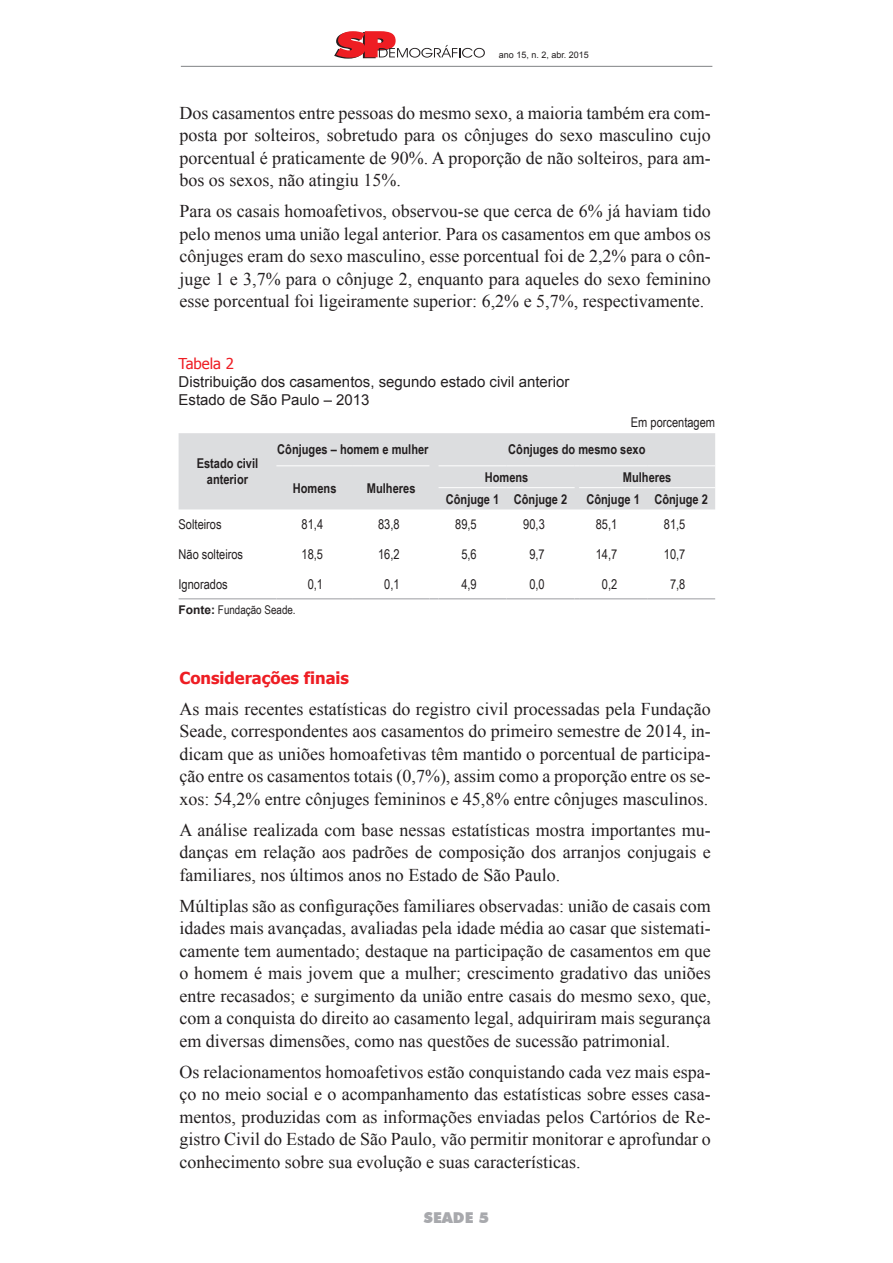
<style>
.page{position:relative;width:893px;height:1263px;background:#fff}
.page>*{position:absolute;margin:0;border:0;box-sizing:border-box;transform-origin:0 0}
.t1{font:18px/22.5px "Times New Roman";color:#231f20;text-align:justify}
.t2{font:700 16.5px "Tahoma";color:#ee1d23}
.t3{font:15px/18px "Arial";color:#231f20}
.t4{font:15px "Tahoma";color:#ee1d23}
.t5{font:900 15px "Futura BT";color:#a8a9ad}
.t6{font:700 13.5px/16.2px "Arial Narrow";color:#231f20;text-align:center}
.t7{font:13.5px "Arial Narrow";color:#231f20}
.t8{font:12px "Arial Narrow";color:#231f20}
.t9{font:9px "Arial";color:#231f20}
.s1{font-family:"Arial";font-weight:700}
</style>
<div class="page">
<svg style="left:334px;top:31px;width:151px;height:28px"></svg>
<hr style="left:181px;top:66px;width:531px;height:1px;background:#808285">
<div style="left:179px;top:433px;width:536px;height:76px;background:#dcdddf"></div>
<hr style="left:579px;top:465px;width:68px;height:1px;background:#fff">
<hr style="left:647px;top:465px;width:68px;height:1px;background:#fff">
<hr style="left:439px;top:487px;width:68px;height:1px;background:#fff">
<hr style="left:507px;top:487px;width:68px;height:1px;background:#fff">
<hr style="left:579px;top:487px;width:68px;height:1px;background:#fff">
<hr style="left:647px;top:487px;width:68px;height:1px;background:#fff">
<hr style="left:179px;top:598px;width:97px;height:1px;background:#bcbdc0">
<hr style="left:276px;top:598px;width:77px;height:1px;background:#bcbdc0">
<hr style="left:353px;top:598px;width:76px;height:1px;background:#bcbdc0">
<hr style="left:439px;top:598px;width:68px;height:1px;background:#bcbdc0">
<hr style="left:507px;top:598px;width:68px;height:1px;background:#bcbdc0">
<hr style="left:579px;top:598px;width:68px;height:1px;background:#bcbdc0">
<hr style="left:647px;top:598px;width:68px;height:1px;background:#bcbdc0">
<p class="t9" style="left:499px;top:49px;width:92px">ano 15, n. 2, abr. 2015</p>
<p class="t1" style="left:179px;top:101px;width:533px">Dos casamentos entre pessoas do mesmo sexo, a maioria também era com&shy;posta por solteiros, sobretudo para os cônjuges do sexo masculino cujo porcentual é praticamente de 90%. A proporção de não solteiros, para am&shy;bos os sexos, não atingiu 15%.</p>
<p class="t1" style="left:179px;top:200px;width:533px">Para os casais homoafetivos, observou-se que cerca de 6% já haviam tido pelo menos uma união legal anterior. Para os casamentos em que ambos os cônjuges eram do sexo masculino, esse porcentual foi de 2,2% para o côn&shy;juge 1 e 3,7% para o cônjuge 2, enquanto para aqueles do sexo feminino esse porcentual foi ligeiramente superior: 6,2% e 5,7%, respectivamente.</p>
<p class="t4" style="left:179px;top:354px;width:57px">Tabela 2</p>
<p class="t3" style="left:179px;top:373px;width:392px">Distribuição dos casamentos, segundo estado civil anterior<br>Estado de São Paulo – 2013</p>
<p class="t7" style="left:631px;top:412px;width:86px">Em porcentagem</p>
<p class="t6" style="left:197px;top:455px;width:63px">Estado civil anterior</p>
<p class="t6" style="left:277px;top:441px;width:153px">Cônjuges – homem e mulher</p>
<p class="t6" style="left:508px;top:441px;width:139px">Cônjuges do mesmo sexo</p>
<p class="t6" style="left:293px;top:479px;width:45px">Homens</p>
<p class="t6" style="left:367px;top:479px;width:50px">Mulheres</p>
<p class="t6" style="left:485px;top:468px;width:45px">Homens</p>
<p class="t6" style="left:623px;top:468px;width:50px">Mulheres</p>
<p class="t6" style="left:446px;top:490px;width:123px">Cônjuge 1 Cônjuge 2</p>
<p class="t6" style="left:586px;top:490px;width:123px">Cônjuge 1 Cônjuge 2</p>
<p class="t7" style="left:179px;top:515px;width:45px">Solteiros</p>
<p class="t7" style="left:302px;top:515px;width:23px">81,4</p>
<p class="t7" style="left:378px;top:515px;width:23px">83,8</p>
<p class="t7" style="left:455px;top:515px;width:23px">89,5</p>
<p class="t7" style="left:523px;top:515px;width:23px">90,3</p>
<p class="t7" style="left:596px;top:515px;width:23px">85,1</p>
<p class="t7" style="left:664px;top:515px;width:23px">81,5</p>
<p class="t7" style="left:179px;top:544px;width:66px">Não solteiros</p>
<p class="t7" style="left:302px;top:544px;width:23px">18,5</p>
<p class="t7" style="left:378px;top:544px;width:23px">16,2</p>
<p class="t7" style="left:461px;top:544px;width:17px">5,6</p>
<p class="t7" style="left:529px;top:544px;width:17px">9,7</p>
<p class="t7" style="left:596px;top:544px;width:23px">14,7</p>
<p class="t7" style="left:664px;top:544px;width:23px">10,7</p>
<p class="t7" style="left:179px;top:574px;width:51px">Ignorados</p>
<p class="t7" style="left:308px;top:574px;width:17px">0,1</p>
<p class="t7" style="left:384px;top:574px;width:17px">0,1</p>
<p class="t7" style="left:461px;top:574px;width:17px">4,9</p>
<p class="t7" style="left:529px;top:574px;width:17px">0,0</p>
<p class="t7" style="left:602px;top:574px;width:17px">0,2</p>
<p class="t7" style="left:670px;top:574px;width:17px">7,8</p>
<p class="t8" style="left:179px;top:601px;width:119px"><span class="s1">Fonte:</span> Fundação Seade.</p>
<p class="t2" style="left:179px;top:666px;width:171px">Considerações finais</p>
<p class="t1" style="left:179px;top:697px;width:533px">As mais recentes estatísticas do registro civil processadas pela Fundação Seade, correspondentes aos casamentos do primeiro semestre de 2014, in&shy;dicam que as uniões homoafetivas têm mantido o porcentual de participa&shy;ção entre os casamentos totais (0,7%), assim como a proporção entre os se&shy;xos: 54,2% entre cônjuges femininos e 45,8% entre cônjuges masculinos.</p>
<p class="t1" style="left:179px;top:818px;width:533px">A análise realizada com base nessas estatísticas mostra importantes mu&shy;danças em relação aos padrões de composição dos arranjos conjugais e familiares, nos últimos anos no Estado de São Paulo.</p>
<p class="t1" style="left:179px;top:894px;width:533px">Múltiplas são as configurações familiares observadas: união de casais com idades mais avançadas, avaliadas pela idade média ao casar que sistemati&shy;camente tem aumentado; destaque na participação de casamentos em que o homem é mais jovem que a mulher; crescimento gradativo das uniões entre recasados; e surgimento da união entre casais do mesmo sexo, que, com a conquista do direito ao casamento legal, adquiriram mais segurança em diversas dimensões, como nas questões de sucessão patrimonial.</p>
<p class="t1" style="left:179px;top:1060px;width:533px">Os relacionamentos homoafetivos estão conquistando cada vez mais espa&shy;ço no meio social e o acompanhamento das estatísticas sobre esses casa&shy;mentos, produzidas com as informações enviadas pelos Cartórios de Re&shy;gistro Civil do Estado de São Paulo, vão permitir monitorar e aprofundar o conhecimento sobre sua evolução e suas características.</p>
<p class="t5" style="left:424px;top:1209px;width:67px">SEADE 5</p>
</div>
